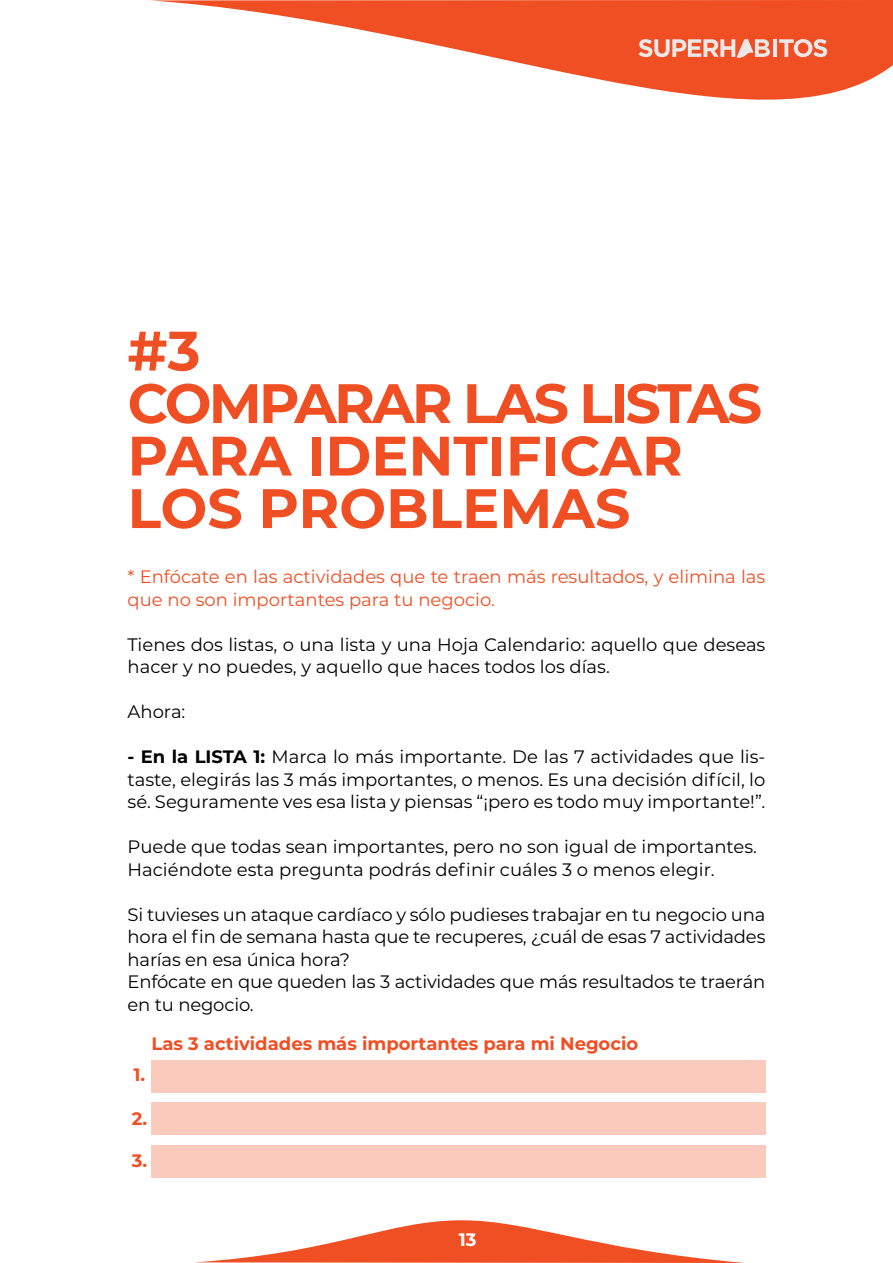
<style>
.page{position:relative;width:893px;height:1263px;background:#fff}
.page>*{position:absolute;margin:0;border:0;box-sizing:border-box;transform-origin:0 0}
.t1{font:700 55.5px/52.5px "Montserrat";color:#f04f24}
.t2{font:18px/22.5px "Montserrat";color:#000}
.t3{font:18px/22.5px "Montserrat";color:#f04f24}
.t4{font:700 18px "Montserrat";color:#f04f24}
.t5{font:700 18px "Montserrat";color:#fff}
.s1{font-weight:700}
</style>
<div class="page">
<svg style="left:148px;top:0;width:745px;height:100px;fill:#f04f24"></svg>
<hr style="left:773px;top:39px;width:3px;height:18px;background:#ede8e8">
<svg style="left:779px;top:39px;width:48px;height:18px"></svg>
<svg style="left:638px;top:39px;width:132px;height:19px;background:#ee9d88"></svg>
<svg style="left:194px;top:1220px;width:550px;height:43px"></svg>
<div style="left:151px;top:1060px;width:614px;height:33px;background:#facabd"></div>
<div style="left:151px;top:1146px;width:614px;height:32px;background:#facabd"></div>
<div style="left:151px;top:1102px;width:614px;height:33px;background:#facabd"></div>
<h1 class="t1" style="left:128px;top:322px;width:636px">#3<br>COMPARAR LAS LISTAS<br>PARA IDENTIFICAR<br>LOS PROBLEMAS</h1>
<p class="t3" style="left:128px;top:565px;width:639px">* Enfócate en las actividades que te traen más resultados, y elimina las que no son importantes para tu negocio.</p>
<p class="t2" style="left:128px;top:632px;width:639px">Tienes dos listas, o una lista y una Hoja Calendario: aquello que deseas hacer y no puedes, y aquello que haces todos los días.</p>
<p class="t2" style="left:128px;top:700px;width:59px">Ahora:</p>
<p class="t2" style="left:128px;top:745px;width:639px;text-align:justify"><span class="s1">- En la LISTA 1:</span> Marca lo más importante. De las 7 actividades que lis&shy;taste, elegirás las 3 más importantes, o menos. Es una decisión difícil, lo sé. Seguramente ves esa lista y piensas “¡pero es todo muy importante!”.</p>
<p class="t2" style="left:128px;top:835px;width:631px">Puede que todas sean importantes, pero no son igual de importantes.<br>Haciéndote esta pregunta podrás definir cuáles 3 o menos elegir.</p>
<p class="t2" style="left:128px;top:902px;width:639px">Si tuvieses un ataque cardíaco y sólo pudieses trabajar en tu negocio una hora el fin de semana hasta que te recuperes, ¿cuál de esas 7 actividades harías en esa única hora?<br>Enfócate en que queden las 3 actividades que más resultados te traerán en tu negocio.</p>
<p class="t4" style="left:151px;top:1030px;width:488px">Las 3 actividades más importantes para mi Negocio</p>
<p class="t4" style="left:134px;top:1062px;width:13px">1.</p>
<p class="t4" style="left:132px;top:1106px;width:17px">2.</p>
<p class="t4" style="left:132px;top:1147px;width:17px">3.</p>
<p class="t5" style="left:459px;top:1227px;width:19px">13</p>
</div>
